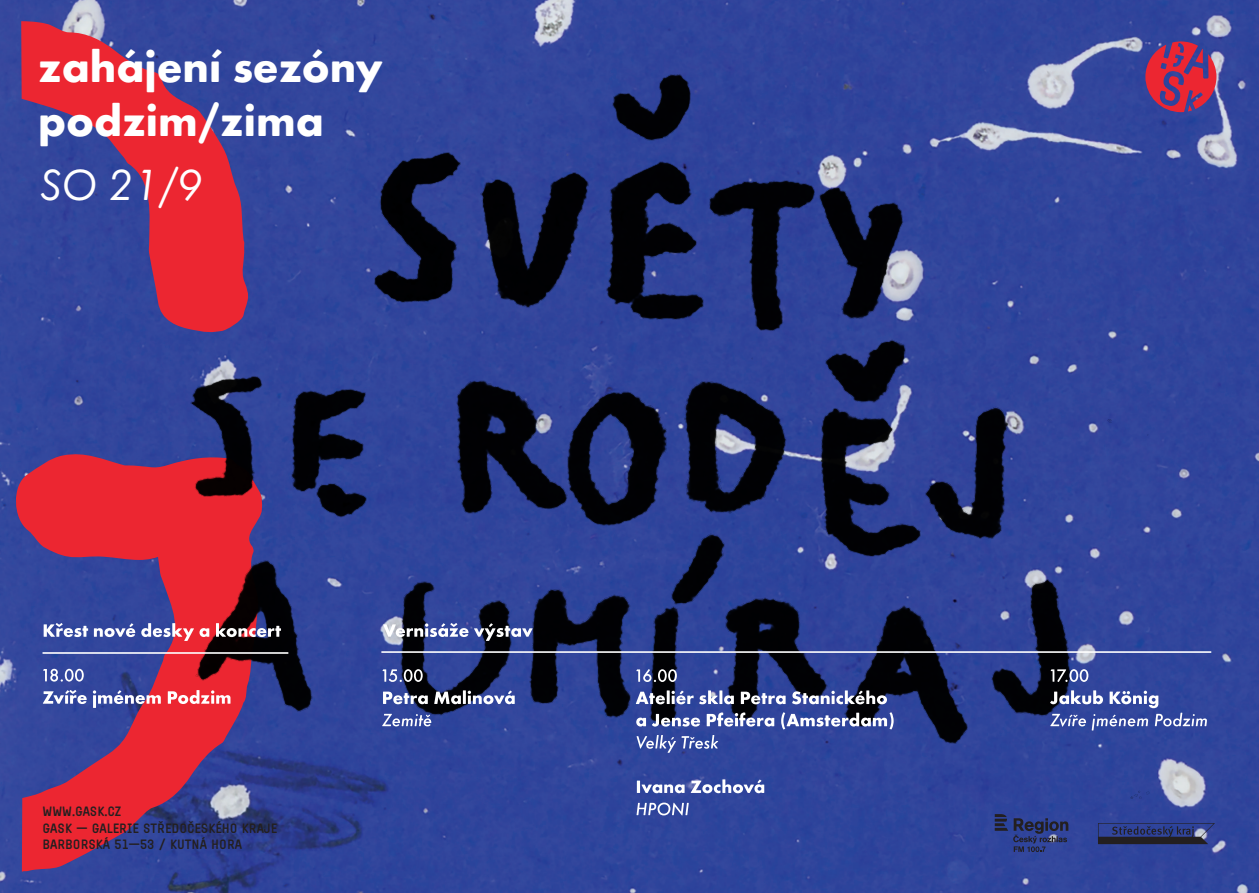
<style>
.page{position:relative;width:1259px;height:893px;background:#30459c}
.page>*{position:absolute;margin:0;border:0;box-sizing:border-box;transform-origin:0 0}
.t1{font:700 45.3px/54.3px "Futura Round";color:#fff}
.t2{font:italic 45.3px "Futura Round";color:#fff}
.t3{font:700 13.5px/16.2px "GASK";color:#231f20}
</style>
<div class="page">
<svg style="left:22px;top:563px;width:241px;height:309px;background:#5a3e84"></svg>
<svg style="left:21px;top:21px;width:56px;height:312px;background:#623e81"></svg>
<svg style="left:11px;top:451px;width:66px;height:112px;background:#ab3156"></svg>
<img style="left:77px;top:9px;width:1109px;height:826px">
<svg style="left:1145px;top:41px;width:71px;height:71px;background:#9b3560"></svg>
<svg style="left:994px;top:814px;width:74px;height:38px;background:#2d3c7c"></svg>
<svg style="left:1098px;top:823px;width:117px;height:21px;background:#2f3766"></svg>
<svg style="left:44px;top:623px;width:44px;height:14px"></svg>
<svg style="left:94px;top:623px;width:41px;height:14px"></svg>
<svg style="left:141px;top:623px;width:68px;height:18px"></svg>
<svg style="left:216px;top:623px;width:65px;height:14px"></svg>
<svg style="left:43px;top:669px;width:41px;height:13px"></svg>
<svg style="left:43px;top:690px;width:44px;height:14px"></svg>
<svg style="left:93px;top:690px;width:68px;height:18px"></svg>
<svg style="left:168px;top:690px;width:62px;height:14px"></svg>
<hr style="left:43px;top:652px;width:245px;height:2px;background:#fff">
<svg style="left:382px;top:669px;width:41px;height:13px"></svg>
<svg style="left:383px;top:692px;width:45px;height:12px"></svg>
<svg style="left:434px;top:692px;width:27px;height:12px"></svg>
<hr style="left:463px;top:690px;width:3px;height:14px;background:#fff">
<svg style="left:468px;top:691px;width:47px;height:13px"></svg>
<svg style="left:382px;top:714px;width:49px;height:12px"></svg>
<svg style="left:636px;top:669px;width:41px;height:13px"></svg>
<svg style="left:636px;top:690px;width:57px;height:14px"></svg>
<svg style="left:699px;top:690px;width:19px;height:14px"></svg>
<hr style="left:719px;top:690px;width:3px;height:14px;background:#fff">
<svg style="left:724px;top:695px;width:10px;height:9px"></svg>
<svg style="left:741px;top:692px;width:44px;height:12px"></svg>
<svg style="left:792px;top:690px;width:95px;height:14px"></svg>
<svg style="left:636px;top:718px;width:10px;height:8px"></svg>
<svg style="left:652px;top:714px;width:48px;height:13px"></svg>
<svg style="left:706px;top:712px;width:68px;height:15px"></svg>
<svg style="left:781px;top:712px;width:112px;height:17px"></svg>
<svg style="left:636px;top:735px;width:82px;height:18px"></svg>
<svg style="left:637px;top:781px;width:47px;height:12px"></svg>
<svg style="left:691px;top:779px;width:73px;height:14px"></svg>
<svg style="left:636px;top:803px;width:52px;height:12px"></svg>
<svg style="left:1050px;top:669px;width:38px;height:13px"></svg>
<svg style="left:1050px;top:690px;width:157px;height:40px;background:#5767ab"></svg>
<svg style="left:383px;top:623px;width:85px;height:14px"></svg>
<svg style="left:474px;top:623px;width:58px;height:18px"></svg>
<hr style="left:381px;top:651px;width:830px;height:2px;background:#fff">
<h1 class="t1" style="left:38px;top:36px;width:346px">zahájení sezóny podzim/zima</h1>
<h1 class="t2" style="left:40px;top:153px;width:165px">SO 21/9</h1>
<p class="t3" style="left:43px;top:804px;width:236px">WWW.GASK.CZ<br>GASK — GALERIE STŘEDOČESKÉHO KRAJE<br>BARBORSKÁ 51—53 / KUTNÁ HORA</p>
</div>
